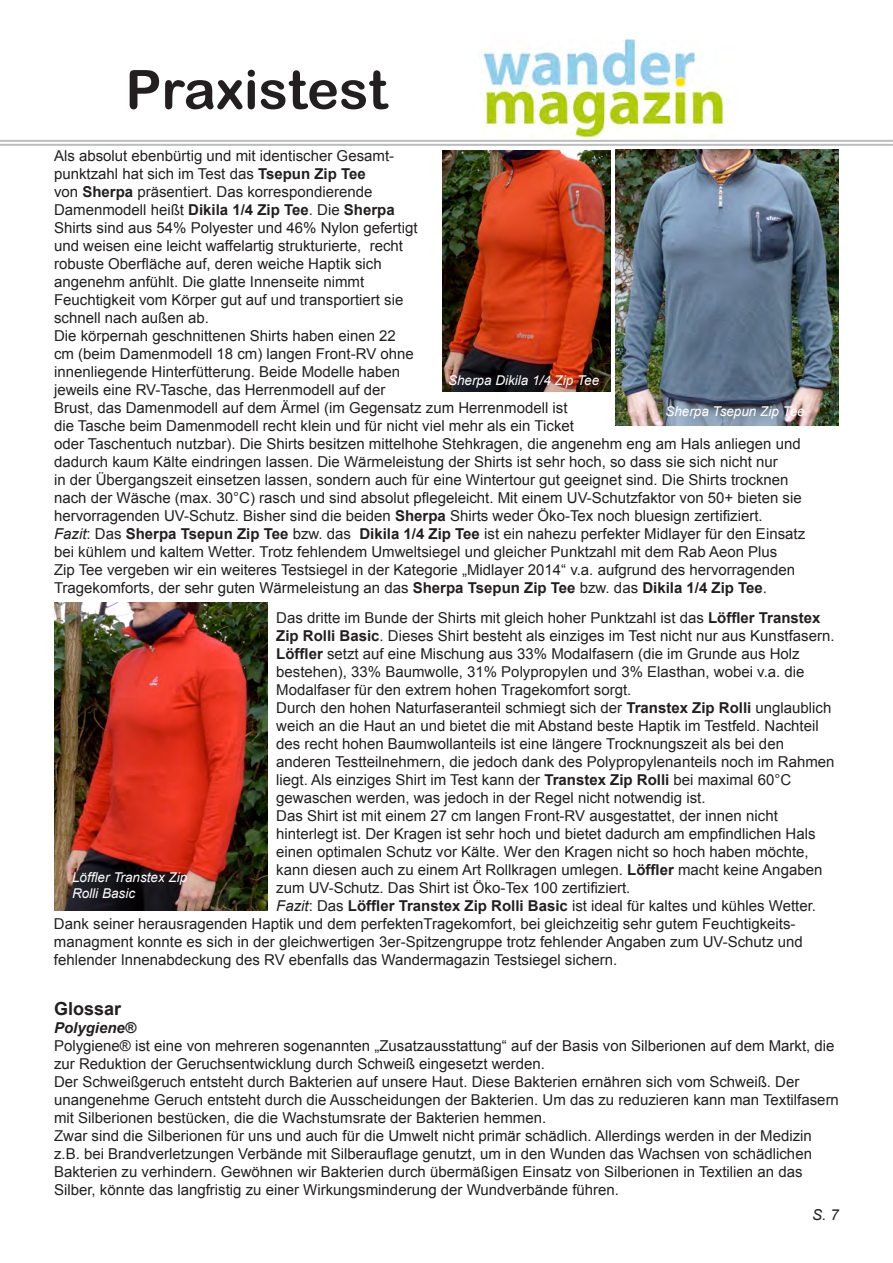
<style>
.page{position:relative;width:893px;height:1263px;background:#fff}
.page>*{position:absolute;margin:0;border:0;box-sizing:border-box;transform-origin:0 0}
.t1{font:54px "Arial Rounded MT Bold";color:#231f20}
.t2{font:700 18px "Arial";color:#231f20}
.t3{font:15px/18px "Arial";color:#231f20}
.t4{font:italic 700 15px "Arial";color:#231f20}
.t5{font:italic 15px "Arial";color:#231f20}
.t6{font:italic 13.5px/16.2px "Arial";color:#fff}
.s1{font-weight:700}
.s2{font-style:italic}
</style>
<div class="page">
<img style="left:478px;top:40px;width:260px;height:100px">
<hr style="left:0;top:140px;width:893px;height:2px;background:#bcbdc0">
<hr style="left:0;top:144px;width:893px;height:2px;background:#bcbdc0">
<img style="left:442px;top:151px;width:169px;height:240px">
<img style="left:615px;top:150px;width:224px;height:276px">
<img style="left:54px;top:603px;width:214px;height:307px">
<h1 class="t1" style="left:125px;top:58px;width:264px">Praxistest</h1>
<p class="t3" style="left:54px;top:147px;width:365px">Als absolut ebenbürtig und mit identischer Gesamt&shy;punktzahl hat sich im Test das <span class="s1">Tsepun Zip Tee<br></span>von <span class="s1">Sherpa</span> präsentiert. Das korrespondierende Damenmodell heißt <span class="s1">Dikila 1/4 Zip Tee</span>. Die <span class="s1">Sherpa </span>Shirts sind aus 54% Polyester und 46% Nylon gefertigt und weisen eine leicht waffelartig strukturierte, recht robuste Oberfläche auf, deren weiche Haptik sich angenehm anfühlt. Die glatte Innenseite nimmt Feuchtigkeit vom Körper gut auf und transportiert sie schnell nach außen ab.</p>
<p class="t3" style="left:54px;top:327px;width:749px">Die körpernah geschnittenen Shirts haben einen 22<br>cm (beim Damenmodell 18 cm) langen Front-RV ohne<br>innenliegende Hinterfütterung. Beide Modelle haben<br>jeweils eine RV-Tasche, das Herrenmodell auf der<br>Brust, das Damenmodell auf dem Ärmel (im Gegensatz zum Herrenmodell ist<br>die Tasche beim Damenmodell recht klein und für nicht viel mehr als ein Ticket<br>oder Taschentuch nutzbar). Die Shirts besitzen mittelhohe Stehkragen, die angenehm eng am Hals anliegen und dadurch kaum Kälte eindringen lassen. Die Wärmeleistung der Shirts ist sehr hoch, so dass sie sich nicht nur<br>in der Übergangszeit einsetzen lassen, sondern auch für eine Wintertour gut geeignet sind. Die Shirts trocknen nach der Wäsche (max. 30°C) rasch und sind absolut pflegeleicht. Mit einem UV-Schutzfaktor von 50+ bieten sie hervorragenden UV-Schutz. Bisher sind die beiden <span class="s1">Sherpa</span> Shirts weder Öko-Tex noch bluesign zertifiziert.</p>
<p class="t3" style="left:54px;top:525px;width:753px"><span class="s2">Fazit</span>: Das <span class="s1">Sherpa Tsepun Zip Tee</span> bzw. das <span class="s1">Dikila 1/4 Zip Tee</span> ist ein nahezu perfekter Midlayer für den Einsatz bei kühlem und kaltem Wetter. Trotz fehlendem Umweltsiegel und gleicher Punktzahl mit dem Rab Aeon Plus<br>Zip Tee vergeben wir ein weiteres Testsiegel in der Kategorie „Midlayer 2014“ v.a. aufgrund des hervorragenden Tragekomforts, der sehr guten Wärmeleistung an das <span class="s1">Sherpa Tsepun Zip Tee</span> bzw. das <span class="s1">Dikila 1/4 Zip Tee</span>.</p>
<p class="t3" style="left:276px;top:609px;width:560px">Das dritte im Bunde der Shirts mit gleich hoher Punktzahl ist das <span class="s1">Löffler Transtex Zip Rolli Basic</span>. Dieses Shirt besteht als einziges im Test nicht nur aus Kunstfasern.<br><span class="s1">Löffler</span> setzt auf eine Mischung aus 33% Modalfasern (die im Grunde aus Holz bestehen), 33% Baumwolle, 31% Polypropylen und 3% Elasthan, wobei v.a. die Modalfaser für den extrem hohen Tragekomfort sorgt.</p>
<p class="t3" style="left:276px;top:699px;width:560px">Durch den hohen Naturfaseranteil schmiegt sich der <span class="s1">Transtex Zip Rolli</span> unglaublich weich an die Haut an und bietet die mit Abstand beste Haptik im Testfeld. Nachteil des recht hohen Baumwollanteils ist eine längere Trocknungszeit als bei den anderen Testteilnehmern, die jedoch dank des Polypropylenanteils noch im Rahmen liegt. Als einziges Shirt im Test kann der <span class="s1">Transtex Zip Rolli</span> bei maximal 60°C gewaschen werden, was jedoch in der Regel nicht notwendig ist.</p>
<p class="t3" style="left:276px;top:807px;width:548px">Das Shirt ist mit einem 27 cm langen Front-RV ausgestattet, der innen nicht hinterlegt ist. Der Kragen ist sehr hoch und bietet dadurch am empfindlichen Hals einen optimalen Schutz vor Kälte. Wer den Kragen nicht so hoch haben möchte, kann diesen auch zu einem Art Rollkragen umlegen. <span class="s1">Löffler</span> macht keine Angaben zum UV-Schutz. Das Shirt ist Öko-Tex 100 zertifiziert.</p>
<p class="t3" style="left:54px;top:897px;width:764px;text-indent:222px"><span class="s2">Fazit</span>: Das <span class="s1">Löffler Transtex Zip Rolli Basic</span> ist ideal für kaltes und kühles Wetter.<br>Dank seiner herausragenden Haptik und dem perfektenTragekomfort, bei gleichzeitig sehr gutem Feuchtigkeits&shy;managment konnte es sich in der gleichwertigen 3er-Spitzengruppe trotz fehlender Angaben zum UV-Schutz und fehlender Innenabdeckung des RV ebenfalls das Wandermagazin Testsiegel sichern.</p>
<p class="t2" style="left:54px;top:997px;width:69px">Glossar</p>
<p class="t4" style="left:54px;top:1018px;width:83px">Polygiene®</p>
<p class="t3" style="left:54px;top:1037px;width:782px">Polygiene® ist eine von mehreren sogenannten „Zusatzausstattung“ auf der Basis von Silberionen auf dem Markt, die zur Reduktion der Geruchsentwicklung durch Schweiß eingesetzt werden.</p>
<p class="t3" style="left:54px;top:1073px;width:786px">Der Schweißgeruch entsteht durch Bakterien auf unsere Haut. Diese Bakterien ernähren sich vom Schweiß. Der unangenehme Geruch entsteht durch die Ausscheidungen der Bakterien. Um das zu reduzieren kann man Textilfasern mit Silberionen bestücken, die die Wachstumsrate der Bakterien hemmen.</p>
<p class="t3" style="left:54px;top:1127px;width:759px">Zwar sind die Silberionen für uns und auch für die Umwelt nicht primär schädlich. Allerdings werden in der Medizin z.B. bei Brandverletzungen Verbände mit Silberauflage genutzt, um in den Wunden das Wachsen von schädlichen Bakterien zu verhindern. Gewöhnen wir Bakterien durch übermäßigen Einsatz von Silberionen in Textilien an das Silber, könnte das langfristig zu einer Wirkungsminderung der Wundverbände führen.</p>
<p class="t6" style="left:448px;top:372px;width:153px">Sherpa Dikila 1/4 Zip Tee</p>
<p class="t6" style="left:665px;top:403px;width:141px">Sherpa Tsepun Zip Tee</p>
<p class="t6" style="left:72px;top:869px;width:117px">Löffler Transtex Zip<br>Rolli Basic</p>
<p class="t5" style="left:812px;top:1205px;width:28px">S. 7</p>
</div>
